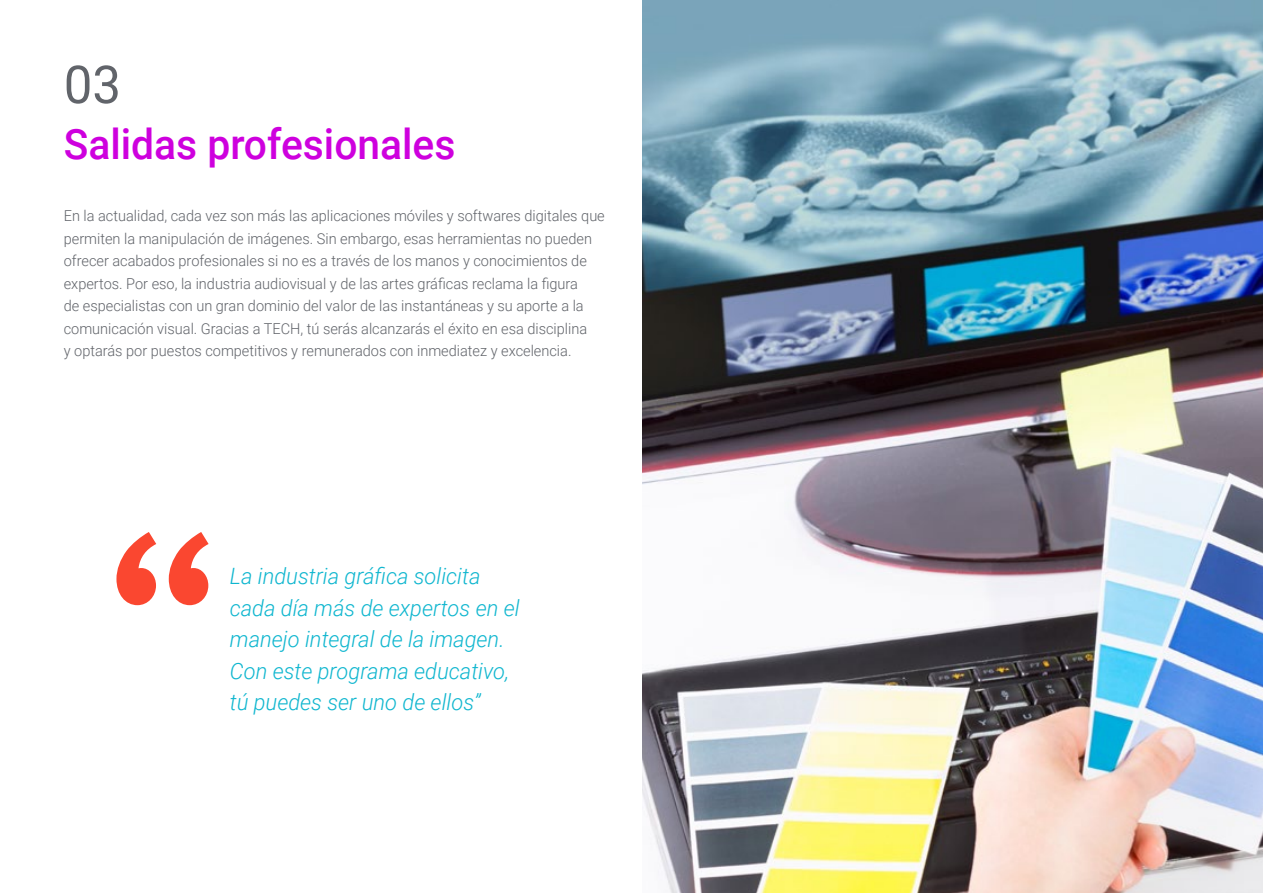
<style>
.page{position:relative;width:1263px;height:893px;background:#fff}
.page>*{position:absolute;margin:0;border:0;box-sizing:border-box;transform-origin:0 0}
.t1{font:52.5px "Roboto";color:#61646a}
.t2{font:500 42px "Roboto";color:#ce00de}
.t3{font:italic 300 22.5px/31.5px "Roboto";color:#0fb6cf}
.t4{font:300 15px/22.5px "Roboto";color:#61646a}
</style>
<div class="page">
<img style="left:642px;top:0;width:621px;height:893px">
<svg style="left:116px;top:532px;width:93px;height:73px"></svg>
<h1 class="t1" style="left:64px;top:48px;width:59px">03</h1>
<h2 class="t2" style="left:64px;top:115px;width:393px">Salidas profesionales</h2>
<p class="t4" style="left:64px;top:204px;width:542px">En la actualidad, cada vez son más las aplicaciones móviles y softwares digitales que permiten la manipulación de imágenes. Sin embargo, esas herramientas no pueden ofrecer acabados profesionales si no es a través de los manos y conocimientos de expertos. Por eso, la industria audiovisual y de las artes gráficas reclama la figura<br>de especialistas con un gran dominio del valor de las instantáneas y su aporte a la comunicación visual. Gracias a TECH, tú serás alcanzarás el éxito en esa disciplina<br>y optarás por puestos competitivos y remunerados con inmediatez y excelencia.</p>
<h3 class="t3" style="left:230px;top:560px;width:291px">La industria gráfica solicita cada día más de expertos en el manejo integral de la imagen.<br>Con este programa educativo, tú puedes ser uno de ellos”</h3>
</div>
